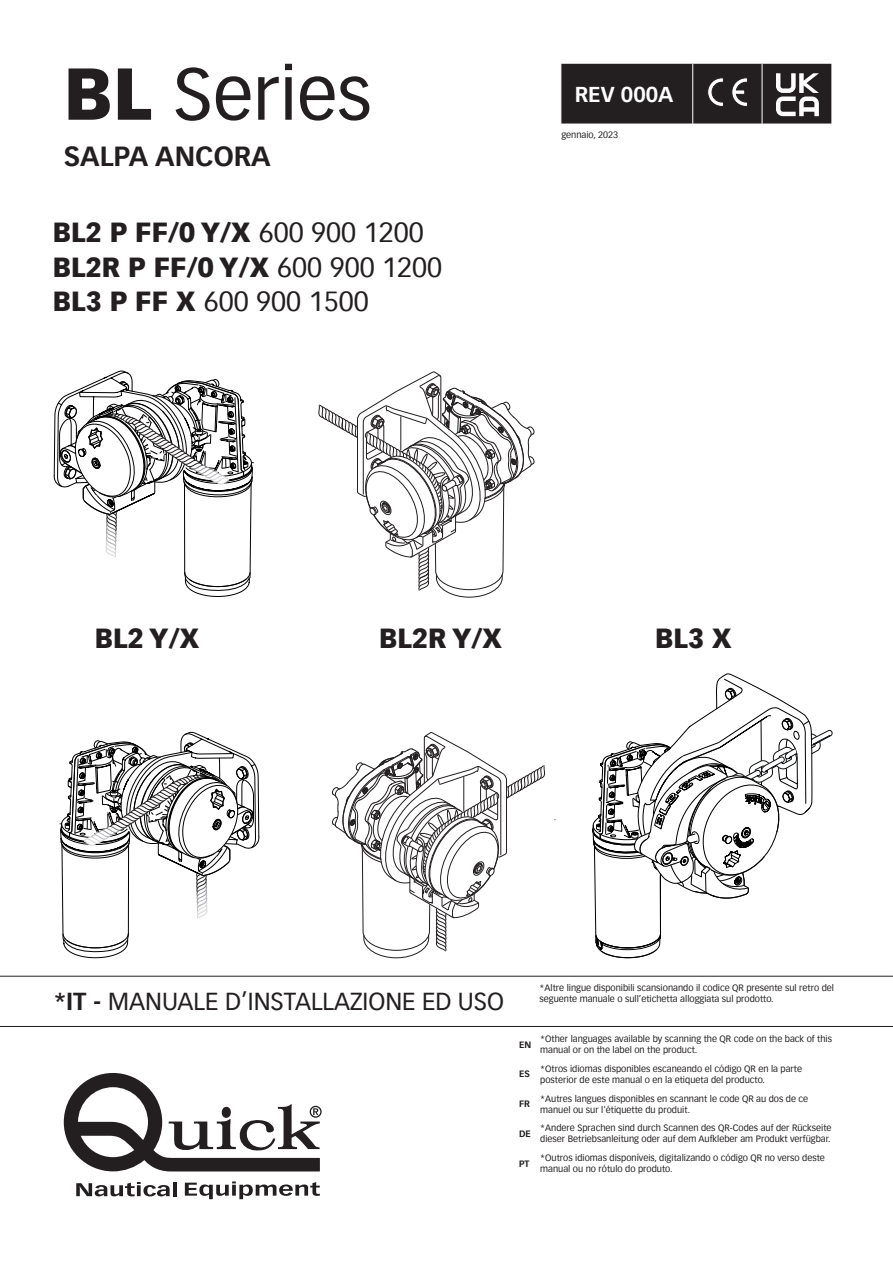
<style>
.page{position:relative;width:893px;height:1263px;background:#fff}
.page>*{position:absolute;margin:0;border:0;box-sizing:border-box;transform-origin:0 0}
.copertina_titolo{font:72px "Vectora Com";color:#231f20}
.TESTO_BLACK{font:900 27px "Vectora Com";color:#231f20}
.TESTO_BLACK-2{font:27px "Vectora Com";color:#231f20}
.capitolo_no_numero{font:700 27px "Vectora Com";color:#231f20}
.capitolo_no_numero-2{font:24px "Vectora Com";color:#231f20}
.PARAGRAFO{font:700 21px "Vectora Com";color:#fff}
.annotazioni_imm{font:9px/10.8px "Vectora Com";color:#231f20}
.revisione{font:9px "Vectora Com";color:#231f20}
.annotazioni_imm-2{font:700 9px "Vectora Com";color:#231f20}
.s1{font-weight:900}
.s2{font-weight:400}
.s3{font-weight:700}
</style>
<div class="page">
<hr style="left:0;top:976px;width:893px;height:1px;background:#231f20">
<hr style="left:0;top:1026px;width:893px;height:1px;background:#231f20">
<svg style="left:185px;top:1181px;width:135px;height:18px"></svg>
<svg style="left:76px;top:1182px;width:94px;height:14px"></svg>
<hr style="left:173px;top:1182px;width:4px;height:14px;background:#231f20">
<svg style="left:64px;top:1073px;width:258px;height:98px"></svg>
<svg style="left:59px;top:732px;width:200px;height:226px"></svg>
<svg style="left:54px;top:371px;width:200px;height:226px"></svg>
<svg style="left:592px;top:673px;width:241px;height:285px"></svg>
<svg style="left:332px;top:732px;width:213px;height:226px"></svg>
<svg style="left:318px;top:372px;width:217px;height:226px"></svg>
<svg style="left:560px;top:64px;width:271px;height:60px"></svg>
<p class="copertina_titolo" style="left:64px;top:51px;width:310px"><span class="s1">BL</span> Series</p>
<p class="capitolo_no_numero" style="left:64px;top:139px;width:208px">SALPA ANCORA</p>
<p class="TESTO_BLACK" style="left:53px;top:216px;width:373px">BL2 P FF/0 Y/X <span class="s2">600 900 1200</span></p>
<p class="TESTO_BLACK" style="left:53px;top:250px;width:391px">BL2R P FF/0 Y/X <span class="s2">600 900 1200</span></p>
<p class="TESTO_BLACK-2" style="left:53px;top:285px;width:318px"><span class="s1">BL3 P FF X</span> 600 900 1500</p>
<p class="PARAGRAFO" style="left:575px;top:81px;width:100px">REV 000A</p>
<p class="revisione" style="left:561px;top:129px;width:58px">gennaio, 2023</p>
<p class="TESTO_BLACK" style="left:95px;top:621px;width:106px">BL2 Y/X</p>
<p class="TESTO_BLACK" style="left:379px;top:621px;width:124px">BL2R Y/X</p>
<p class="TESTO_BLACK" style="left:655px;top:621px;width:78px">BL3 X</p>
<p class="capitolo_no_numero-2" style="left:54px;top:986px;width:452px"><span class="s3">*IT -</span> MANUALE D’INSTALLAZIONE ED USO</p>
<p class="annotazioni_imm" style="left:540px;top:983px;width:296px">*Altre lingue disponibili scansionando il codice QR presente sul retro del seguente manuale o sull’etichetta alloggiata sul prodotto.</p>
<p class="annotazioni_imm-2" style="left:519px;top:1039px;width:14px">EN</p>
<p class="annotazioni_imm" style="left:540px;top:1033px;width:293px">*Other languages available by scanning the QR code on the back of this manual or on the label on the product.</p>
<p class="annotazioni_imm-2" style="left:519px;top:1068px;width:12px">ES</p>
<p class="annotazioni_imm" style="left:540px;top:1063px;width:263px">*Otros idiomas disponibles escaneando el código QR en la parte</p>
<p class="annotazioni_imm" style="left:540px;top:1074px;width:226px">posterior de este manual o en la etiqueta del producto.</p>
<p class="annotazioni_imm-2" style="left:519px;top:1098px;width:12px">FR</p>
<p class="annotazioni_imm" style="left:540px;top:1093px;width:269px">*Autres langues disponibles en scannant le code QR au dos de ce manuel ou sur l'étiquette du produit.</p>
<p class="annotazioni_imm-2" style="left:519px;top:1128px;width:13px">DE</p>
<p class="annotazioni_imm" style="left:540px;top:1123px;width:293px">*Andere Sprachen sind durch Scannen des QR-Codes auf der Rückseite dieser Betriebsanleitung oder auf dem Aufkleber am Produkt verfügbar.</p>
<p class="annotazioni_imm-2" style="left:519px;top:1158px;width:12px">PT</p>
<p class="annotazioni_imm" style="left:540px;top:1153px;width:286px">*Outros idiomas disponíveis, digitalizando o código QR no verso deste manual ou no rótulo do produto.</p>
</div>
